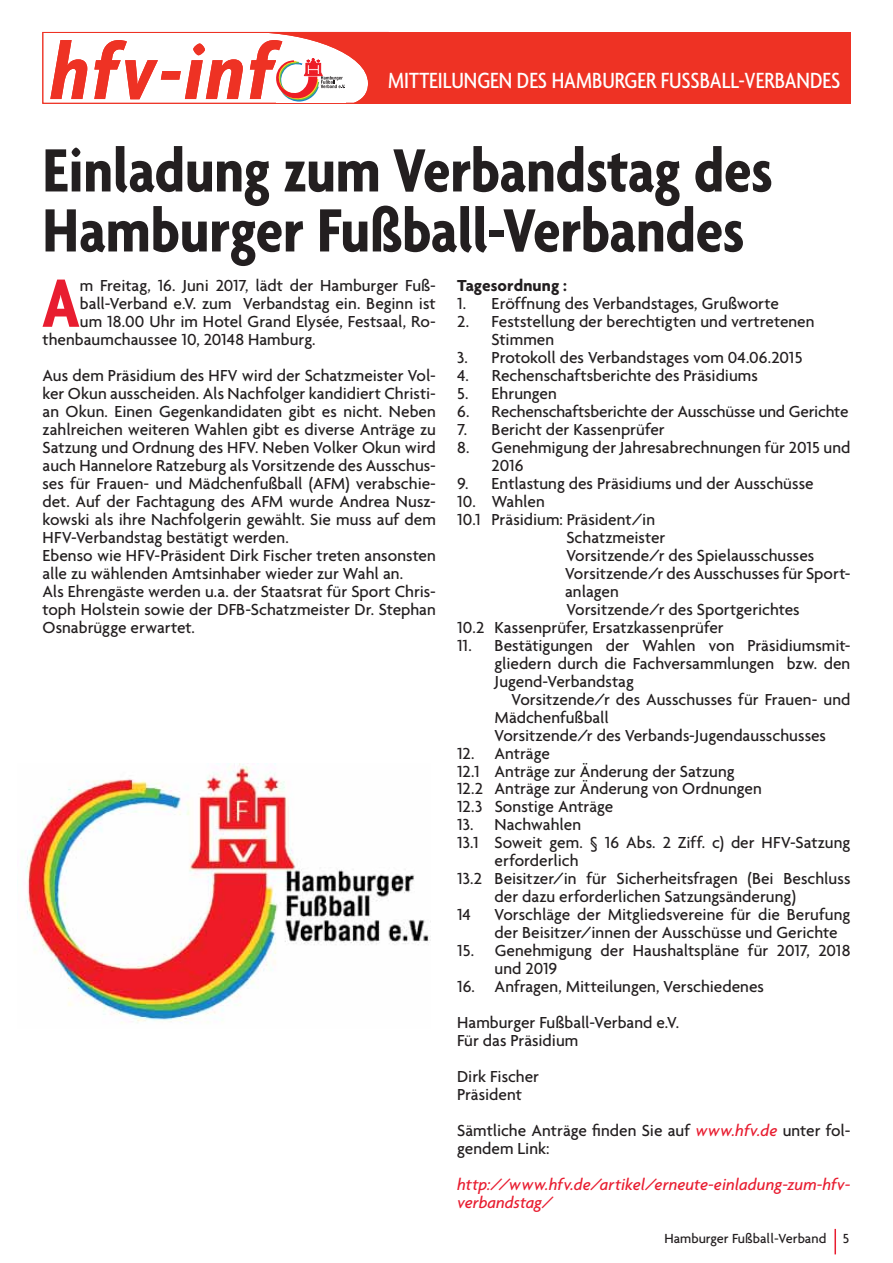
<style>
.page{position:relative;width:893px;height:1263px;background:#fff}
.page>*{position:absolute;margin:0;border:0;box-sizing:border-box;transform-origin:0 0}
.t1{font:italic 700 condensed 85.8px "Agenda";letter-spacing:.04em;color:#ee3224}
.t2{font:700 condensed 73.65px "Agenda";color:#e81d30}
.t3{font:700 condensed 66px/60px "Agenda";letter-spacing:-.005em;color:#231f20}
.t4{font:500 condensed 23.85px "Agenda";color:#fff}
.t5{font:500 17.25px/18px "Agenda";color:#231f20}
.t6{font:italic 500 17.25px/18px "Agenda";color:#e81d30}
.t7{font:700 17.25px "Agenda";color:#231f20}
.t8{font:500 14.25px "Agenda";color:#231f20}
.s1{font-style:italic;color:#e81d30}
</style>
<div class="page">
<hr style="left:834px;top:1229px;width:2px;height:25px;background:#e81d30">
<div style="left:43px;top:32px;width:346px;height:72px;border:1px solid #ee3224"></div>
<div style="left:388px;top:32px;width:462px;height:72px;background:#ee3224"></div>
<svg style="left:248px;top:32px;width:140px;height:72px"></svg>
<img style="left:25px;top:763px;width:404px;height:261px">
<h1 class="t1" style="left:51px;top:25px;width:224px">hfv-inf</h1>
<h3 class="t4" style="left:388px;top:72px;width:453px">MITTEILUNGEN DES HAMBURGER FUSSBALL-VERBANDES</h3>
<h3 class="t3" style="left:43px;top:149px;width:732px">Einladung zum Verbandstag des<br>Hamburger Fußball-Verbandes</h3>
<h2 class="t2" style="left:42px;top:282px;width:39px">A</h2>
<p class="t5" style="left:80px;top:277px;width:357px">m Freitag, 16. Juni 2017, lädt der Hamburger Fuß-</p>
<p class="t7" style="left:457px;top:278px;width:111px">Tagesordnung :</p>
<p class="t5" style="left:457px;top:295px;width:323px">1. Eröffnung des Verbandstages, Grußworte</p>
<p class="t5" style="left:492px;top:313px;width:324px;text-indent:-34px">2. Feststellung der berechtigten und vertretenen<br>Stimmen</p>
<p class="t5" style="left:457px;top:349px;width:347px">3. Protokoll des Verbandstages vom 04.06.2015</p>
<p class="t5" style="left:457px;top:367px;width:302px">4. Rechenschaftsberichte des Präsidiums</p>
<p class="t5" style="left:457px;top:385px;width:101px">5. Ehrungen</p>
<p class="t5" style="left:457px;top:403px;width:393px">6. Rechenschaftsberichte der Ausschüsse und Gerichte</p>
<p class="t5" style="left:457px;top:421px;width:209px">7. Bericht der Kassenprüfer</p>
<p class="t5" style="left:492px;top:439px;width:360px;text-indent:-34px">8. Genehmigung der Jahresabrechnungen für 2015 und<br>2016</p>
<p class="t5" style="left:457px;top:475px;width:358px">9. Entlastung des Präsidiums und der Ausschüsse</p>
<p class="t5" style="left:457px;top:493px;width:89px">10. Wahlen</p>
<p class="t5" style="left:457px;top:511px;width:199px">10.1 Präsidium: Präsident/in</p>
<p class="t5" style="left:566px;top:529px;width:100px">Schatzmeister</p>
<p class="t5" style="left:566px;top:547px;width:249px">Vorsitzende/r des Spielausschusses</p>
<p class="t5" style="left:565px;top:565px;width:287px">Vorsitzende/r des Ausschusses für Sport-</p>
<p class="t5" style="left:565px;top:583px;width:55px">anlagen</p>
<p class="t5" style="left:566px;top:601px;width:235px">Vorsitzende/r des Sportgerichtes</p>
<p class="t5" style="left:457px;top:619px;width:268px">10.2 Kassenprüfer, Ersatzkassenprüfer</p>
<p class="t5" style="left:495px;top:637px;width:357px;text-align:justify;text-indent:-38px">11. Bestätigungen der Wahlen von Präsidiumsmit&shy;gliedern durch die Fachversammlungen bzw. den Jugend-Verbandstag</p>
<p class="t5" style="left:495px;top:691px;width:357px;text-indent:17px">Vorsitzende/r des Ausschusses für Frauen- und<br>Mädchenfußball<br>Vorsitzende/r des Verbands-Jugendausschusses</p>
<p class="t5" style="left:457px;top:745px;width:306px">12. Anträge<br>12.1 Anträge zur Änderung der Satzung<br>12.2 Anträge zur Änderung von Ordnungen<br>12.3 Sonstige Anträge</p>
<p class="t5" style="left:457px;top:817px;width:125px">13. Nachwahlen</p>
<p class="t5" style="left:457px;top:835px;width:395px">13.1 Soweit gem. § 16 Abs. 2 Ziff. c) der HFV-Satzung</p>
<p class="t5" style="left:495px;top:853px;width:85px">erforderlich</p>
<p class="t5" style="left:457px;top:871px;width:395px">13.2 Beisitzer/in für Sicherheitsfragen (Bei Beschluss</p>
<p class="t5" style="left:495px;top:889px;width:303px">der dazu erforderlichen Satzungsänderung)</p>
<p class="t5" style="left:457px;top:907px;width:16px">14</p>
<p class="t5" style="left:495px;top:907px;width:357px">Vorschläge der Mitgliedsvereine für die Berufung der Beisitzer/innen der Ausschüsse und Gerichte</p>
<p class="t5" style="left:495px;top:943px;width:357px;text-indent:-38px">15. Genehmigung der Haushaltspläne für 2017, 2018 und 2019</p>
<p class="t5" style="left:457px;top:970px;width:308px;line-height:36px">16. Anfragen, Mitteilungen, Verschiedenes<br>Hamburger Fußball-Verband e.V.</p>
<p class="t5" style="left:457px;top:1024px;width:123px;line-height:36px">Für das Präsidium<br>Dirk Fischer</p>
<p class="t5" style="left:457px;top:1078px;width:395px;line-height:36px">Präsident<br>Sämtliche Anträge finden Sie auf <span class="s1">www.hfv.de</span> unter fol-</p>
<p class="t5" style="left:457px;top:1141px;width:94px">gendem Link:</p>
<p class="t6" style="left:457px;top:1177px;width:395px">http://www.hfv.de/artikel/erneute-einladung-zum-hfv&shy;verbandstag/</p>
<p class="t5" style="left:80px;top:295px;width:357px">ball-Verband e.V. zum Verbandstag ein. Beginn ist</p>
<p class="t5" style="left:80px;top:313px;width:357px">um 18.00 Uhr im Hotel Grand Elysée, Festsaal, Ro-</p>
<p class="t5" style="left:43px;top:331px;width:274px">thenbaumchaussee 10, 20148 Hamburg.</p>
<p class="t5" style="left:43px;top:367px;width:395px">Aus dem Präsidium des HFV wird der Schatzmeister Vol&shy;ker Okun ausscheiden. Als Nachfolger kandidiert Christi&shy;an Okun. Einen Gegenkandidaten gibt es nicht. Neben zahlreichen weiteren Wahlen gibt es diverse Anträge zu Satzung und Ordnung des HFV. Neben Volker Okun wird auch Hannelore Ratzeburg als Vorsitzende des Ausschus&shy;ses für Frauen- und Mädchenfußball (AFM) verabschie&shy;det. Auf der Fachtagung des AFM wurde Andrea Nusz&shy;kowski als ihre Nachfolgerin gewählt. Sie muss auf dem HFV-Verbandstag bestätigt werden.<br>Ebenso wie HFV-Präsident Dirk Fischer treten ansonsten alle zu wählenden Amtsinhaber wieder zur Wahl an.<br>Als Ehrengäste werden u.a. der Staatsrat für Sport Chris&shy;toph Holstein sowie der DFB-Schatzmeister Dr. Stephan Osnabrügge erwartet.</p>
<p class="t8" style="left:664px;top:1233px;width:186px">Hamburger Fußball-Verband 5</p>
</div>
